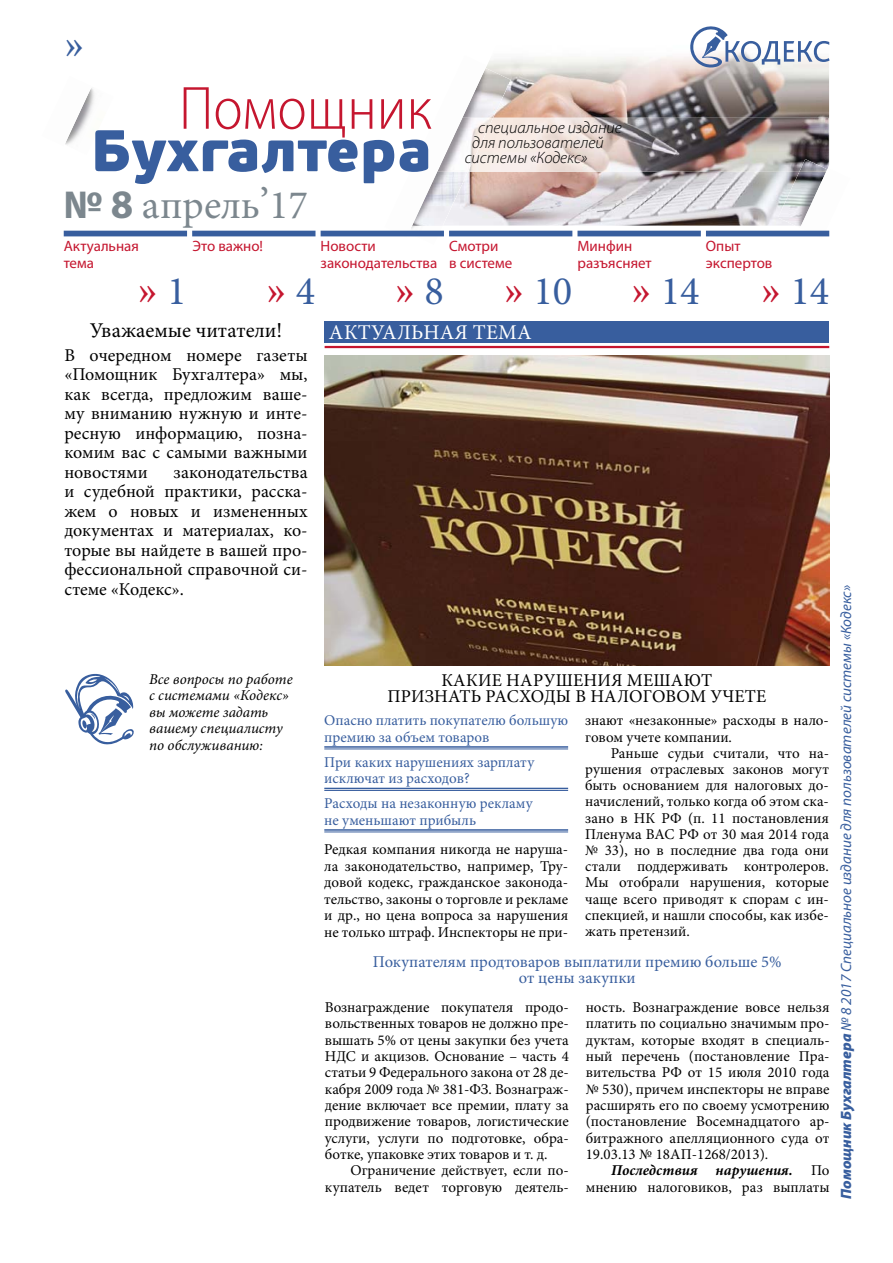
<style>
.page{position:relative;width:893px;height:1263px;background:#fff}
.page>*{position:absolute;margin:0;border:0;box-sizing:border-box;transform-origin:0 0}
.t1{font:300 semi-condensed 61.5px "Myriad Pro";color:#c5162f}
.t2{font:900 58.5px "PF Beau Sans Pro";color:#385e9e}
.t3{font:45px "Minion Pro";color:#c5162f}
.t4{font:45px "Minion Pro";color:#385e9e}
.t5{font:40.5px "Minion Pro";color:#7c878e}
.t6{font:40.5px "Minion Pro";color:#385e9e}
.t7{font:21px "Minion Pro";color:#000}
.t8{font:21px "Minion Pro";letter-spacing:.01em;color:#fff}
.t9{font:18px/19.5px "Minion Pro";color:#000;text-align:justify}
.t10{font:16.5px/16.5px "Minion Pro";color:#385e9e;text-align:center}
.t11{font:italic 300 16.5px "Myriad Pro";color:#000}
.t12{font:15px/16.4px "Minion Pro";color:#000;text-align:justify}
.t13{font:15px/16.5px "Minion Pro";color:#385e9e}
.t14{font:15px/16.5px "Myriad Pro";color:#c5162f}
.t15{font:italic 15px/16.5px "Minion Pro";color:#000}
.t16{font:italic 15px "Myriad Pro";color:#385e9e}
.s1{font-family:"Myriad Pro";font-weight:700}
.s2{font-size:40.5px;color:#385e9e}
.s3{font-size:45px;color:#c5162f}
.s4{font-weight:700;font-style:italic}
.s5{font-weight:900}
</style>
<div class="page">
<img style="left:487px;top:56px;width:342px;height:170px">
<img style="left:511px;top:118px;width:317px;height:54px">
<img style="left:778px;top:172px;width:22px;height:54px">
<img style="left:799px;top:159px;width:28px;height:13px">
<img style="left:800px;top:168px;width:30px;height:69px">
<img style="left:801px;top:202px;width:11px;height:24px">
<img style="left:92px;top:89px;width:3px;height:18px">
<img style="left:65px;top:88px;width:27px;height:57px">
<img style="left:65px;top:88px;width:25px;height:55px">
<img style="left:487px;top:68px;width:24px;height:158px">
<img style="left:487px;top:118px;width:6px;height:54px">
<img style="left:384px;top:66px;width:103px;height:171px">
<img style="left:436px;top:129px;width:21px;height:43px">
<svg style="left:689px;top:26px;width:140px;height:42px"></svg>
<div style="left:192px;top:231px;width:123px;height:5px;border:2px solid #385e9e"></div>
<div style="left:321px;top:231px;width:123px;height:5px;border:2px solid #385e9e"></div>
<div style="left:449px;top:231px;width:123px;height:5px;border:2px solid #385e9e"></div>
<div style="left:577px;top:231px;width:124px;height:5px;border:2px solid #385e9e"></div>
<div style="left:706px;top:231px;width:123px;height:5px;border:2px solid #385e9e"></div>
<div style="left:64px;top:231px;width:123px;height:5px;border:2px solid #385e9e"></div>
<svg style="left:65px;top:673px;width:69px;height:72px"></svg>
<div style="left:325px;top:322px;width:504px;height:21px;background:#385e9e"></div>
<hr style="left:325px;top:346px;width:504px;height:2px;background:#c5162f">
<hr style="left:324px;top:746px;width:244px;height:2px;background:#385e9e">
<hr style="left:324px;top:749px;width:244px;height:1px;background:#385e9e">
<hr style="left:324px;top:788px;width:244px;height:1px;background:#385e9e">
<hr style="left:324px;top:790px;width:244px;height:1px;background:#385e9e">
<hr style="left:324px;top:829px;width:244px;height:2px;background:#385e9e">
<hr style="left:324px;top:832px;width:244px;height:1px;background:#385e9e">
<img style="left:325px;top:356px;width:504px;height:309px">
<h3 class="t4" style="left:64px;top:16px;width:22px">»</h3>
<h1 class="t1" style="left:179px;top:72px;width:255px">Помощник</h1>
<h2 class="t2" style="left:91px;top:117px;width:343px">Бухгалтера</h2>
<h3 class="t5" style="left:260px;top:154px;width:11px">,</h3>
<h3 class="t5" style="left:63px;top:180px;width:246px"><span class="s1">№ 8</span> апрель 17</h3>
<p class="t11" style="left:478px;top:118px;width:145px">специальное издание</p>
<p class="t11" style="left:472px;top:133px;width:133px">для пользователей</p>
<p class="t11" style="left:465px;top:148px;width:124px">системы «Кодекс»</p>
<p class="t14" style="left:64px;top:238px;width:77px">Актуальная тема</p>
<h3 class="t3" style="left:138px;top:262px;width:50px">»<span class="s2">1</span></h3>
<p class="t14" style="left:577px;top:238px;width:76px">Минфин разъясняет</p>
<h3 class="t6" style="left:632px;top:266px;width:70px"><span class="s3">»</span> 14</h3>
<p class="t14" style="left:706px;top:238px;width:68px">Опыт экспертов</p>
<h3 class="t6" style="left:761px;top:266px;width:70px"><span class="s3">»</span> 14</h3>
<p class="t14" style="left:192px;top:238px;width:72px">Это важно!</p>
<p class="t14" style="left:449px;top:238px;width:65px">Смотри<br>в системе</p>
<h3 class="t6" style="left:504px;top:266px;width:70px"><span class="s3">»</span> 10</h3>
<p class="t14" style="left:321px;top:238px;width:118px">Новости законодательства</p>
<h3 class="t3" style="left:395px;top:262px;width:50px">»<span class="s2">8</span></h3>
<h3 class="t3" style="left:266px;top:262px;width:50px">»<span class="s2">4</span></h3>
<h3 class="t7" style="left:90px;top:317px;width:194px">Уважаемые читатели!</h3>
<h3 class="t8" style="left:329px;top:320px;width:204px">АКТУАЛЬНАЯ ТЕМА</h3>
<p class="t9" style="left:64px;top:345px;width:245px">В очередном номере газеты «Помощник Бухгалтера» мы, как всегда, предложим ваше&shy;му вниманию нужную и инте&shy;ресную информацию, позна&shy;комим вас с самыми важными новостями</p>
<p class="t9" style="left:64px;top:462px;width:245px;text-indent:109px">законодательства и судебной практики, расска&shy;жем о новых и измененных документах и материалах, ко&shy;торые вы найдете в вашей про&shy;фессиональной справочной си&shy;стеме «Кодекс».</p>
<p class="t15" style="left:149px;top:670px;width:145px">Все вопросы по работе с системами «Кодекс» вы можете задать вашему специалисту по обслуживанию:</p>
<p class="t9" style="left:387px;top:672px;width:380px;line-height:16.5px;text-align:center">КАКИЕ НАРУШЕНИЯ МЕШАЮТ<br>ПРИЗНАТЬ РАСХОДЫ В НАЛОГОВОМ УЧЕТЕ</p>
<p class="t12" style="left:585px;top:712px;width:245px">знают «незаконные» расходы в нало&shy;говом учете компании.</p>
<p class="t12" style="left:585px;top:745px;width:245px;text-indent:26px">Раньше судьи считали, что на&shy;рушения отраслевых законов могут быть основанием для налоговых до&shy;начислений, только когда об этом ска&shy;зано в НК РФ (п. 11 постановления Пленума ВАС РФ от 30 мая 2014 года № 33), но в последние два года они стали поддерживать контролеров.<br>Мы отобрали нарушения, которые чаще всего приводят к спорам с ин&shy;спекцией, и нашли способы, как избе&shy;жать претензий.</p>
<p class="t10" style="left:373px;top:953px;width:410px">Покупателям продтоваров выплатили премию больше 5% от цены закупки</p>
<p class="t12" style="left:325px;top:998px;width:245px">Вознаграждение покупателя продо&shy;вольственных товаров не должно пре&shy;вышать 5% от цены закупки без учета НДС и акцизов. Основание – часть 4 статьи 9 Федерального закона от 28 де&shy;кабря 2009 года № 381-ФЗ. Вознаграж&shy;дение включает все премии, плату за продвижение товаров, логистические услуги, услуги по подготовке, обра&shy;ботке, упаковке этих товаров и т. д.</p>
<p class="t12" style="left:325px;top:1162px;width:245px;text-align:right">Ограничение действует, если по&shy;купатель ведет торговую деятель-</p>
<p class="t13" style="left:324px;top:712px;width:245px">Опасно платить покупателю большую премию за объем товаров</p>
<p class="t13" style="left:324px;top:754px;width:211px">При каких нарушениях зарплату исключат из расходов?</p>
<p class="t13" style="left:324px;top:795px;width:210px">Расходы на незаконную рекламу не уменьшают прибыль</p>
<p class="t12" style="left:324px;top:841px;width:245px">Редкая компания никогда не наруша&shy;ла законодательство, например, Тру&shy;довой кодекс, гражданское законода&shy;тельство, законы о торговле и рекламе и др., но цена вопроса за нарушения не только штраф. Инспекторы не при-</p>
<p class="t12" style="left:586px;top:998px;width:245px">ность. Вознаграждение вовсе нельзя платить по социально значимым про&shy;дуктам, которые входят в специаль&shy;ный перечень (постановление Пра&shy;вительства РФ от 15 июля 2010 года № 530), причем инспекторы не вправе расширять его по своему усмотрению (постановление Восемнадцатого ар&shy;битражного апелляционного суда от 19.03.13 № 18АП-1268/2013).</p>
<p class="t12" style="left:586px;top:1162px;width:245px;text-align:right"><span class="s4">Последствия нарушения.</span> По мнению налоговиков, раз выплаты</p>
<p class="t16" style="left:837px;top:1199px;width:615px;rotate:-90deg"><span class="s5">Помощник Бухгалтера</span> № 8 2017 Специальное издание для пользователей системы «Кодекс»</p>
</div>
